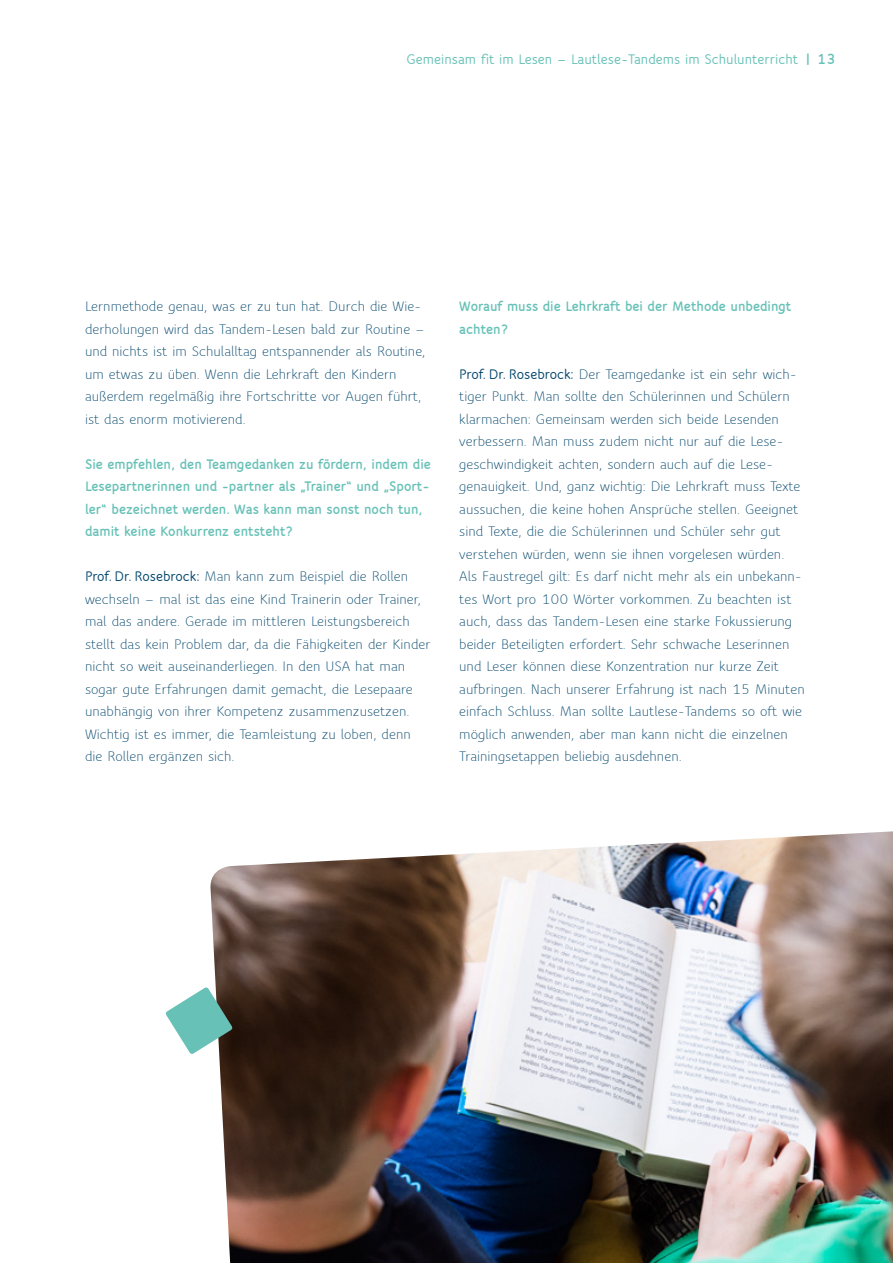
<style>
.page{position:relative;width:893px;height:1263px;background:#fff}
.page>*{position:absolute;margin:0;border:0;box-sizing:border-box;transform-origin:0 0}
.t1{font:15px/22.5px "Speak TF";color:#00456b}
.t2{font:800 15px/22.5px "Speak TF";color:#67c1b7}
.t3{font:700 15px "Speak TF";color:#67c1b7}
.s1{font-weight:800;font-size:15.75px}
.s2{font-weight:700}
</style>
<div class="page">
<img style="left:210px;top:831px;width:683px;height:432px">
<svg style="left:165px;top:986px;width:68px;height:69px"></svg>
<p class="t3" style="left:406px;top:50px;width:431px">Gemeinsam fit im Lesen — Lautlese-Tandems im Schulunterricht <span class="s1">| 13</span></p>
<p class="t1" style="left:85px;top:295px;width:342px">Lernmethode genau, was er zu tun hat. Durch die Wie&shy;derholungen wird das Tandem-Lesen bald zur Routine — und nichts ist im Schulalltag entspannender als Routine, um etwas zu üben. Wenn die Lehrkraft den Kindern außerdem regelmäßig ihre Fortschritte vor Augen führt, ist das enorm motivierend.</p>
<p class="t2" style="left:85px;top:453px;width:347px">Sie empfehlen, den Teamgedanken zu fördern, indem die Lesepartnerinnen und -partner als „Trainer“ und „Sport&shy;ler“ bezeichnet werden. Was kann man sonst noch tun, damit keine Konkurrenz entsteht?</p>
<p class="t1" style="left:85px;top:565px;width:347px"><span class="s2">Prof. Dr. Rosebrock:</span> Man kann zum Beispiel die Rollen wechseln — mal ist das eine Kind Trainerin oder Trainer, mal das andere. Gerade im mittleren Leistungsbereich stellt das kein Problem dar, da die Fähigkeiten der Kinder nicht so weit auseinanderliegen. In den USA hat man sogar gute Erfahrungen damit gemacht, die Lesepaare unabhängig von ihrer Kompetenz zusammenzusetzen.<br>Wichtig ist es immer, die Teamleistung zu loben, denn die Rollen ergänzen sich.</p>
<p class="t2" style="left:459px;top:295px;width:334px">Worauf muss die Lehrkraft bei der Methode unbedingt achten?</p>
<p class="t1" style="left:459px;top:363px;width:347px"><span class="s2">Prof. Dr. Rosebrock:</span> Der Teamgedanke ist ein sehr wich&shy;tiger Punkt. Man sollte den Schülerinnen und Schülern klarmachen: Gemeinsam werden sich beide Lesenden verbessern. Man muss zudem nicht nur auf die Lese&shy;geschwindigkeit achten, sondern auch auf die Lese&shy;genauigkeit. Und, ganz wichtig: Die Lehrkraft muss Texte aussuchen, die keine hohen Ansprüche stellen. Geeignet sind Texte, die die Schülerinnen und Schüler sehr gut verstehen würden, wenn sie ihnen vorgelesen würden.<br>Als Faustregel gilt: Es darf nicht mehr als ein unbekann&shy;tes Wort pro 100 Wörter vorkommen. Zu beachten ist auch, dass das Tandem-Lesen eine starke Fokussierung beider Beteiligten erfordert. Sehr schwache Leserinnen und Leser können diese Konzentration nur kurze Zeit aufbringen. Nach unserer Erfahrung ist nach 15 Minuten einfach Schluss. Man sollte Lautlese-Tandems so oft wie möglich anwenden, aber man kann nicht die einzelnen Trainingsetappen beliebig ausdehnen.</p>
</div>
